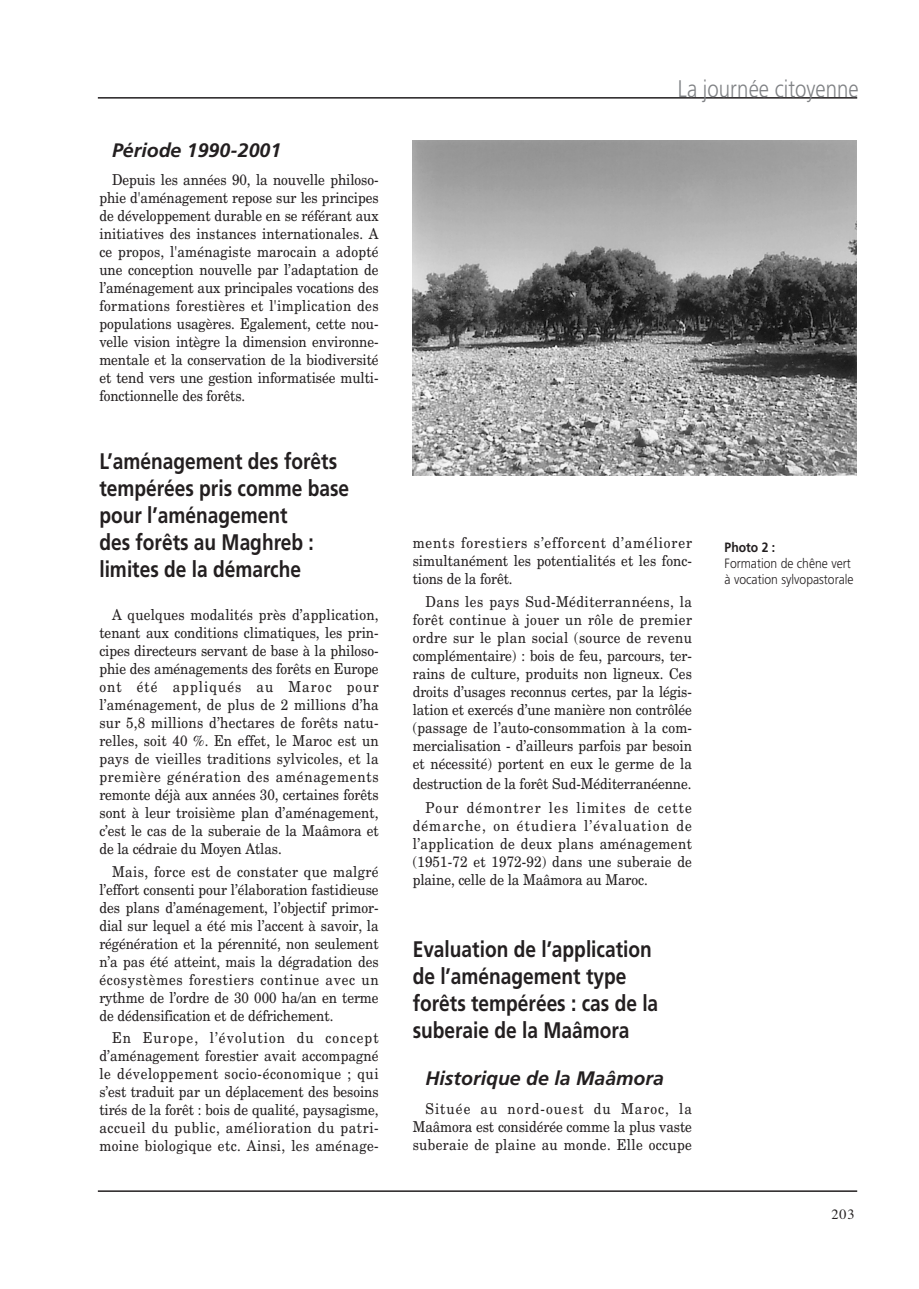
<style>
.page{position:relative;width:919px;height:1289px;background:#fff}
.page>*{position:absolute;margin:0;border:0;box-sizing:border-box;transform-origin:0 0}
.t1{font:300 24px "Frutiger";color:#808285;scale:.85 1}
.t2{font:700 22.5px/27px "Frutiger";color:#231f20;scale:.85 1}
.t3{font:italic 700 19.5px "Frutiger";color:#231f20}
.t4{font:15px/18px "New Century Schlbk";letter-spacing:-.005em;color:#231f20;text-align:justify;scale:.9 1}
.t5{font:14.25px "Times";color:#231f20}
.t6{font:300 13.5px/16.2px "Frutiger";color:#231f20;scale:.9 1}
.t7{font:700 13.5px "Frutiger";color:#231f20;scale:.9 1}
</style>
<div class="page">
<hr style="left:98px;top:1190px;width:759px;height:1px;background:#231f20">
<hr style="left:98px;top:97px;width:759px;height:2px;background:#231f20">
<img style="left:412px;top:140px;width:444px;height:336px">
<h3 class="t3" style="left:112px;top:138px;width:171px">Période 1990-2001</h3>
<p class="t4" style="left:99px;top:170px;width:312px;text-indent:13px">Depuis les années 90, la nouvelle philoso&shy;phie d'aménagement repose sur les principes de développement durable en se référant aux initiatives des instances internationales. A ce propos, l'aménagiste marocain a adopté une conception nouvelle par l’adaptation de l’aménagement aux principales vocations des formations forestières et l'implication des populations usagères. Egalement, cette nou&shy;velle vision intègre la dimension environne&shy;mentale et la conservation de la biodiversité et tend vers une gestion informatisée multi&shy;fonctionnelle des forêts.</p>
<h2 class="t2" style="left:99px;top:447px;width:295px">L’aménagement des forêts tempérées pris comme base pour l’aménagement<br>des forêts au Maghreb : limites de la démarche</h2>
<p class="t4" style="left:99px;top:605px;width:312px;text-indent:13px">A quelques modalités près d’application, tenant aux conditions climatiques, les prin&shy;cipes directeurs servant de base à la philoso&shy;phie des aménagements des forêts en Europe ont été appliqués au Maroc pour l’aménagement, de plus de 2 millions d’ha sur 5,8 millions d’hectares de forêts natu&shy;relles, soit 40 %. En effet, le Maroc est un pays de vieilles traditions sylvicoles, et la première génération des aménagements remonte déjà aux années 30, certaines forêts sont à leur troisième plan d’aménagement, c’est le cas de la suberaie de la Maâmora et de la cédraie du Moyen Atlas.</p>
<p class="t4" style="left:99px;top:861px;width:312px;text-indent:13px">Mais, force est de constater que malgré l’effort consenti pour l’élaboration fastidieuse des plans d’aménagement, l’objectif primor&shy;dial sur lequel a été mis l’accent à savoir, la régénération et la pérennité, non seulement n’a pas été atteint, mais la dégradation des écosystèmes forestiers continue avec un rythme de l’ordre de 30 000 ha/an en terme de dédensification et de défrichement.</p>
<p class="t4" style="left:99px;top:1028px;width:312px;text-indent:13px">En Europe, l’évolution du concept d’aménagement forestier avait accompagné le développement socio-économique ; qui s’est traduit par un déplacement des besoins tirés de la forêt : bois de qualité, paysagisme, accueil du public, amélioration du patri&shy;moine biologique etc. Ainsi, les aménage-</p>
<h1 class="t1" style="left:678px;top:75px;width:214px">La journée citoyenne</h1>
<p class="t4" style="left:412px;top:533px;width:312px">ments forestiers s’efforcent d’améliorer simultanément les potentialités et les fonc&shy;tions de la forêt.</p>
<p class="t4" style="left:412px;top:592px;width:312px;text-indent:13px">Dans les pays Sud-Méditerrannéens, la forêt continue à jouer un rôle de premier ordre sur le plan social (source de revenu complémentaire) : bois de feu, parcours, ter&shy;rains de culture, produits non ligneux. Ces droits d’usages reconnus certes, par la légis&shy;lation et exercés d’une manière non contrôlée (passage de l’auto-consommation à la com&shy;mercialisation - d’ailleurs parfois par besoin et nécessité) portent en eux le germe de la</p>
<p class="t4" style="left:412px;top:771px;width:312px;line-height:23.9px;text-align:right">destruction de la forêt Sud-Méditerranéenne.<br>Pour démontrer les limites de cette</p>
<p class="t4" style="left:412px;top:816px;width:312px">démarche, on étudiera l’évaluation de l’application de deux plans aménagement (1951-72 et 1972-92) dans une suberaie de plaine, celle de la Maâmora au Maroc.</p>
<h2 class="t2" style="left:412px;top:935px;width:290px">Evaluation de l’application de l’aménagement type forêts tempérées : cas de la suberaie de la Maâmora</h2>
<h3 class="t3" style="left:425px;top:1067px;width:240px">Historique de la Maâmora</h3>
<p class="t4" style="left:412px;top:1098px;width:312px;text-indent:13px">Située au nord-ouest du Maroc, la Maâmora est considérée comme la plus vaste suberaie de plaine au monde. Elle occupe</p>
<p class="t7" style="left:724px;top:539px;width:58px">Photo 2 :</p>
<p class="t6" style="left:724px;top:555px;width:145px">Formation de chêne vert à vocation sylvopastorale</p>
<p class="t5" style="left:831px;top:1200px;width:24px">203</p>
</div>
